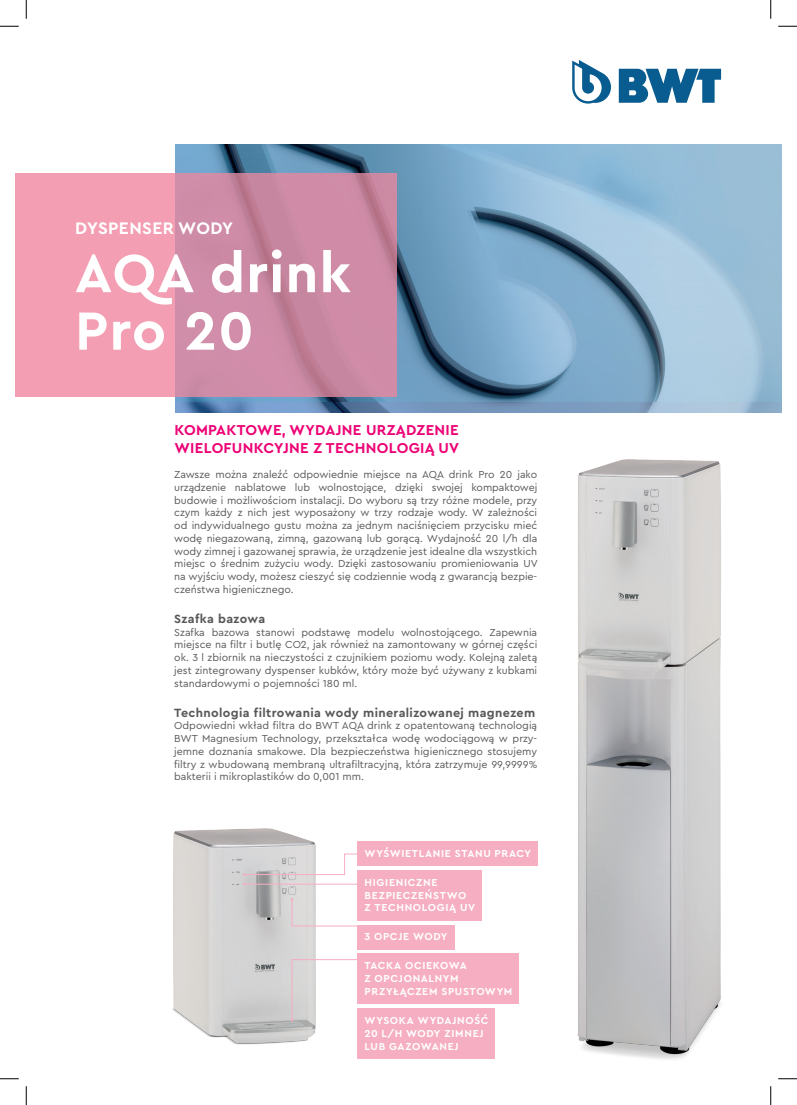
<style>
.page{position:relative;width:797px;height:1105px;background:#fff}
.page>*{position:absolute;margin:0;border:0;box-sizing:border-box;transform-origin:0 0}
.Headline{font:700 56.25px "Cera PRO";letter-spacing:.02em;color:#fff}
.Merkmale{font:700 17.5px "Cera PRO";letter-spacing:.02em;color:#fff}
.Product_name{font:700 15px/18px "Cera PRO";letter-spacing:.02em;color:#ed0275}
.Subline{font:700 12.5px "Cera PRO";letter-spacing:.03em;color:#57585a}
.Subline-2{font:10.62px/12.8px "Cera PRO";color:#57585a;text-align:justify}
.Auf_einen_Blick{font:700 10.62px/12.8px "Cera PRO";letter-spacing:.065em;color:#fff}
</style>
<div class="page">
<img style="left:175px;top:402px;width:606px;height:11px">
<img style="left:175px;top:145px;width:606px;height:257px">
<svg style="left:16px;top:173px;width:381px;height:223px;background:#dc91aa"></svg>
<div style="left:357px;top:841px;width:181px;height:25px;background:#f6aec2"></div>
<div style="left:357px;top:870px;width:125px;height:50px;background:#f6aec2"></div>
<div style="left:357px;top:925px;width:97px;height:24px;background:#f6aec2"></div>
<div style="left:357px;top:954px;width:162px;height:50px;background:#f6aec2"></div>
<div style="left:357px;top:1008px;width:138px;height:51px;background:#f6aec2"></div>
<img style="left:577px;top:460px;width:144px;height:600px">
<img style="left:172px;top:828px;width:145px;height:217px">
<hr style="left:244px;top:884px;width:118px;height:1px;background:#f6aec2">
<svg style="left:243px;top:853px;width:114px;height:23px"></svg>
<svg style="left:291px;top:898px;width:70px;height:29px"></svg>
<svg style="left:291px;top:959px;width:66px;height:62px"></svg>
<svg style="left:618px;top:69px;width:103px;height:34px"></svg>
<svg style="left:572px;top:60px;width:39px;height:44px"></svg>
<svg style="left:0;top:25px;width:19px;height:2px"></svg>
<svg style="left:778px;top:25px;width:19px;height:2px"></svg>
<svg style="left:0;top:1078px;width:19px;height:1px"></svg>
<svg style="left:778px;top:1078px;width:19px;height:1px"></svg>
<svg style="left:25px;top:0;width:2px;height:19px"></svg>
<svg style="left:25px;top:1086px;width:2px;height:19px"></svg>
<svg style="left:770px;top:0;width:1px;height:19px"></svg>
<svg style="left:770px;top:1086px;width:1px;height:19px"></svg>
<p class="Merkmale" style="left:75px;top:217px;width:159px">DYSPENSER WODY</p>
<p class="Headline" style="left:75px;top:236px;width:277px">AQA drink</p>
<p class="Headline" style="left:75px;top:293px;width:180px">Pro 20</p>
<p class="Product_name" style="left:174px;top:420px;width:286px">KOMPAKTOWE, WYDAJNE URZĄDZENIE<br>WIELOFUNKCYJNE Z TECHNOLOGIĄ UV</p>
<p class="Subline-2" style="left:174px;top:468px;width:365px">Zawsze można znaleźć odpowiednie miejsce na AQA drink Pro 20 jako urządzenie nablatowe lub wolnostojące, dzięki swojej kompaktowej budowie i możliwościom instalacji. Do wyboru są trzy różne modele, przy czym każdy z nich jest wyposażony w trzy rodzaje wody. W zależności od indywidualnego gustu można za jednym naciśnięciem przycisku mieć wodę niegazowaną, zimną, gazowaną lub gorącą. Wydajność 20 l/h dla wody zimnej i gazowanej sprawia, że urządzenie jest idealne dla wszystkich miejsc o średnim zużyciu wody. Dzięki zastosowaniu promieniowania UV na wyjściu wody, możesz cieszyć się codziennie wodą z gwarancją bezpie&shy;czeństwa higienicznego.</p>
<p class="Subline" style="left:174px;top:610px;width:92px">Szafka bazowa</p>
<p class="Subline-2" style="left:174px;top:625px;width:364px">Szafka bazowa stanowi podstawę modelu wolnostojącego. Zapewnia miejsce na filtr i butlę CO2, jak również na zamontowany w górnej części ok. 3 l zbiornik na nieczystości z czujnikiem poziomu wody. Kolejną zaletą jest zintegrowany dyspenser kubków, który może być używany z kubkami standardowymi o pojemności 180 ml.</p>
<p class="Subline" style="left:174px;top:704px;width:362px">Technologia filtrowania wody mineralizowanej magnezem</p>
<p class="Subline-2" style="left:174px;top:719px;width:364px">Odpowiedni wkład filtra do BWT AQA drink z opatentowaną technologią BWT Magnesium Technology, przekształca wodę wodociągową w przy&shy;jemne doznania smakowe. Dla bezpieczeństwa higienicznego stosujemy filtry z wbudowaną membraną ultrafiltracyjną, która zatrzymuje 99,9999% bakterii i mikroplastików do 0,001 mm.</p>
<p class="Auf_einen_Blick" style="left:364px;top:846px;width:168px">WYŚWIETLANIE STANU PRACY</p>
<p class="Auf_einen_Blick" style="left:364px;top:875px;width:112px">HIGIENICZNE<br>BEZPIECZEŃSTWO<br>Z TECHNOLOGIĄ UV</p>
<p class="Auf_einen_Blick" style="left:364px;top:930px;width:85px">3 OPCJE WODY</p>
<p class="Auf_einen_Blick" style="left:364px;top:959px;width:149px">TACKA OCIEKOWA<br>Z OPCJONALNYM<br>PRZYŁĄCZEM SPUSTOWYM</p>
<p class="Auf_einen_Blick" style="left:364px;top:1013px;width:126px">WYSOKA WYDAJNOŚĆ<br>20 L/H WODY ZIMNEJ<br>LUB GAZOWANEJ</p>
</div>
